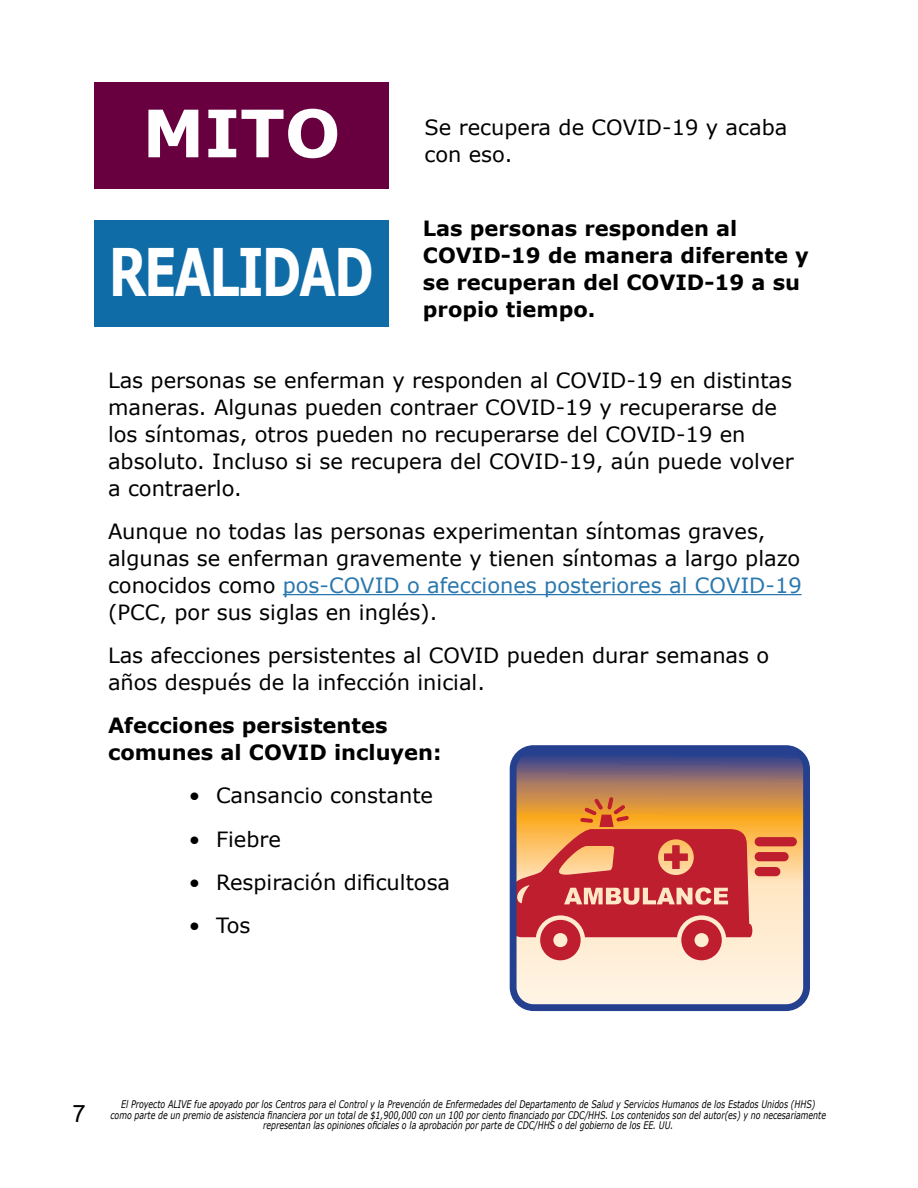
<style>
.page{position:relative;width:918px;height:1188px;background:#fff}
.page>*{position:absolute;margin:0;border:0;box-sizing:border-box;transform-origin:0 0}
.t1{font:700 65.55px "Verdana";letter-spacing:-.045em;color:#fff;scale:.73 1}
.t2{font:700 65.55px "Verdana";letter-spacing:-.045em;color:#fff}
.t3{font:24px "Arial";color:#000}
.t4{font:21px/27px "Verdana";color:#000}
.t5{font:700 21px/27px "Verdana";color:#000}
.t6{font:italic 10.5px/10.5px "Verdana";color:#000;text-align:center;scale:.75 1}
.s1{color:#2977af}
</style>
<div class="page">
<div style="left:94px;top:82px;width:295px;height:107px;background:#680040"></div>
<div style="left:94px;top:220px;width:295px;height:107px;background:#0f6ca7"></div>
<hr style="left:283px;top:594px;width:519px;height:1px;background:#2977af">
<svg style="left:518px;top:753px;width:284px;height:250px"></svg>
<div style="left:755px;top:837px;width:42px;height:9px;background:#be1e2d;border-radius:5px"></div>
<div style="left:755px;top:852px;width:34px;height:9px;background:#be1e2d;border-radius:5px"></div>
<div style="left:755px;top:867px;width:25px;height:9px;background:#be1e2d;border-radius:5px"></div>
<svg style="left:518px;top:796px;width:234px;height:164px"></svg>
<div style="left:510px;top:745px;width:300px;height:266px;border:7px solid #25408f;border-radius:21px"></div>
<p class="t2" style="left:142px;top:87px;width:200px">MITO</p>
<p class="t4" style="left:424px;top:114px;width:365px">Se recupera de COVID-19 y acaba con eso.</p>
<p class="t1" style="left:109px;top:225px;width:365px">REALIDAD</p>
<p class="t5" style="left:423px;top:215px;width:388px">Las personas responden al<br>COVID-19 de manera diferente y se recuperan del COVID-19 a su propio tiempo.</p>
<p class="t4" style="left:108px;top:366px;width:687px">Las personas se enferman y responden al COVID-19 en distintas maneras. Algunas pueden contraer COVID-19 y recuperarse de los síntomas, otros pueden no recuperarse del COVID-19 en absoluto. Incluso si se recupera del COVID-19, aún puede volver a contraerlo.</p>
<p class="t4" style="left:108px;top:517px;width:695px">Aunque no todas las personas experimentan síntomas graves, algunas se enferman gravemente y tienen síntomas a largo plazo conocidos como <span class="s1">pos-COVID o afecciones posteriores al COVID-19</span></p>
<p class="t4" style="left:108px;top:598px;width:331px">(PCC, por sus siglas en inglés).</p>
<p class="t4" style="left:108px;top:642px;width:663px">Las afecciones persistentes al COVID pueden durar semanas o años después de la infección inicial.</p>
<p class="t5" style="left:108px;top:712px;width:335px">Afecciones persistentes comunes al COVID incluyen:</p>
<p class="t4" style="left:189px;top:782px;width:246px">• Cansancio constante</p>
<p class="t4" style="left:189px;top:825px;width:93px">• Fiebre</p>
<p class="t4" style="left:189px;top:868px;width:263px">• Respiración dificultosa</p>
<p class="t4" style="left:189px;top:912px;width:63px">• Tos</p>
<p class="t3" style="left:72px;top:1097px;width:15px">7</p>
<p class="t6" style="left:110px;top:1099px;width:956px">El Proyecto ALIVE fue apoyado por los Centros para el Control y la Prevención de Enfermedades del Departamento de Salud y Servicios Humanos de los Estados Unidos (HHS) como parte de un premio de asistencia financiera por un total de $1,900,000 con un 100 por ciento financiado por CDC/HHS. Los contenidos son del autor(es) y no necesariamente representan las opiniones oficiales o la aprobación por parte de CDC/HHS o del gobierno de los EE. UU.</p>
</div>
